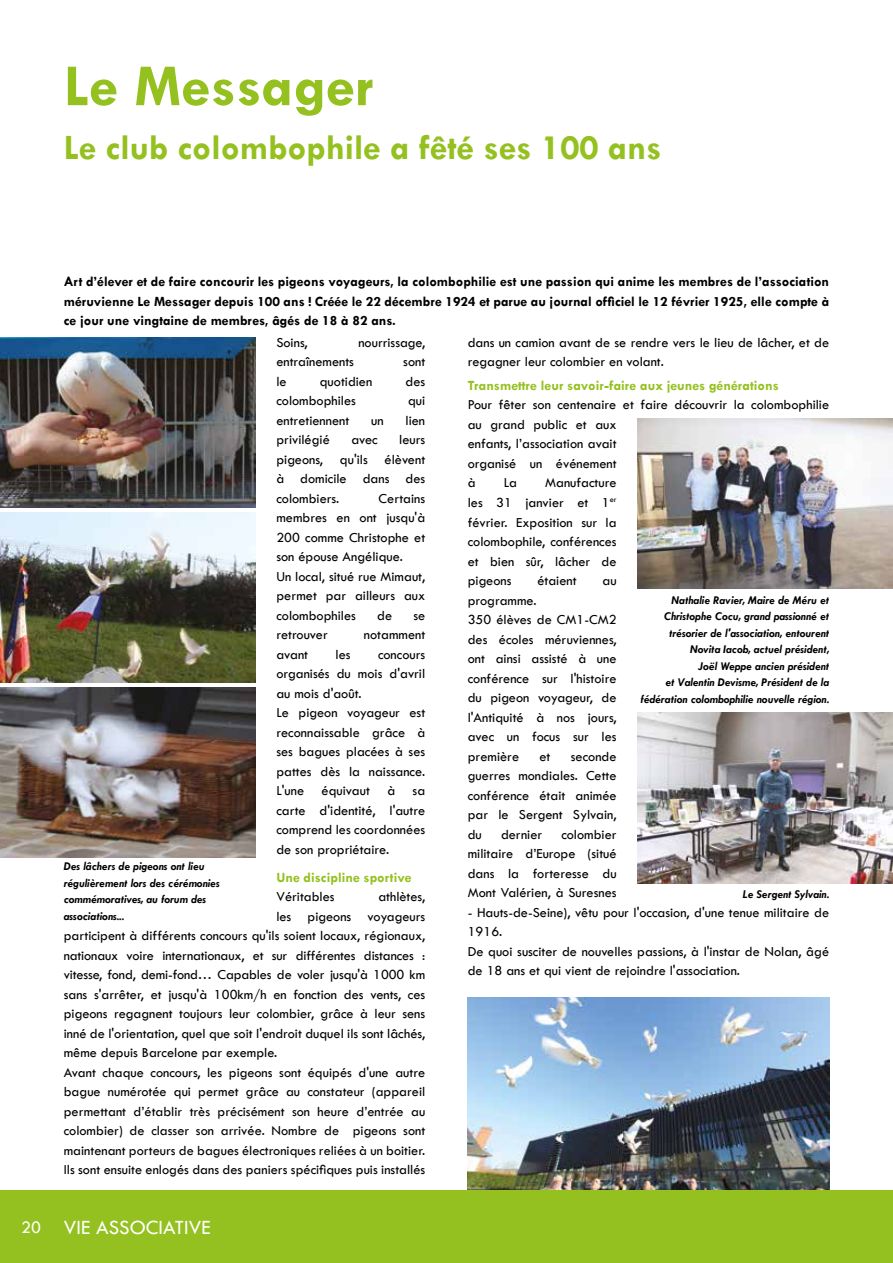
<style>
.page{position:relative;width:893px;height:1263px;background:#fff}
.page>*{position:absolute;margin:0;border:0;box-sizing:border-box;transform-origin:0 0}
.t1{font:700 60px "Tw Cen";color:#94c11f}
.t2{font:700 36px "Tw Cen";color:#94c11f}
.t3{font:21px "Tw Cen";color:#fff}
.t4{font:14.25px/19.5px "Tw Cen";color:#000}
.t5{font:700 14.25px/19.5px "Tw Cen";color:#000;text-align:justify}
.t6{font:700 14.25px "Tw Cen";color:#94c11f}
.t7{font:italic 700 12px/16.5px "Tw Cen";color:#000;text-align:right}
.s1{font-size:18px}
</style>
<div class="page">
<img style="left:0;top:688px;width:255px;height:170px">
<img style="left:638px;top:419px;width:255px;height:170px">
<img style="left:638px;top:713px;width:255px;height:170px">
<img style="left:0;top:337px;width:255px;height:170px">
<img style="left:0;top:513px;width:255px;height:170px">
<img style="left:468px;top:997px;width:361px;height:194px">
<div style="left:0;top:1191px;width:893px;height:72px;background:#94c11f"></div>
<h1 class="t1" style="left:64px;top:50px;width:311px">Le Messager</h1>
<h2 class="t2" style="left:64px;top:126px;width:599px">Le club colombophile a fêté ses 100 ans</h2>
<p class="t5" style="left:64px;top:272px;width:767px">Art d’élever et de faire concourir les pigeons voyageurs, la colombophilie est une passion qui anime les membres de l’association méruvienne Le Messager depuis 100 ans ! Créée le 22 décembre 1924 et parue au journal officiel le 12 février 1925, elle compte à ce jour une vingtaine de membres, âgés de 18 à 82 ans.</p>
<p class="t4" style="left:276px;top:332px;width:33px">Soins,</p>
<p class="t4" style="left:358px;top:332px;width:68px">nourrissage,</p>
<p class="t4" style="left:276px;top:352px;width:79px">entraînements</p>
<p class="t4" style="left:403px;top:352px;width:23px">sont</p>
<p class="t4" style="left:276px;top:371px;width:12px">le</p>
<p class="t4" style="left:320px;top:371px;width:54px">quotidien</p>
<p class="t4" style="left:405px;top:371px;width:21px">des</p>
<p class="t4" style="left:276px;top:391px;width:81px">colombophiles</p>
<p class="t4" style="left:408px;top:391px;width:19px">qui</p>
<p class="t4" style="left:276px;top:410px;width:74px">entretiennent</p>
<p class="t4" style="left:371px;top:410px;width:14px">un</p>
<p class="t4" style="left:406px;top:410px;width:21px">lien</p>
<p class="t4" style="left:276px;top:430px;width:55px">privilégié</p>
<p class="t4" style="left:351px;top:430px;width:28px">avec</p>
<p class="t4" style="left:468px;top:332px;width:363px">dans un camion avant de se rendre vers le lieu de lâcher, et de regagner leur colombier en volant.</p>
<p class="t6" style="left:468px;top:377px;width:313px">Transmettre leur savoir-faire aux jeunes générations</p>
<p class="t4" style="left:468px;top:395px;width:363px">Pour fêter son centenaire et faire découvrir la colombophilie au grand public et aux<br>enfants, l’association avait<br>organisé un événement<br>à</p>
<p class="t4" style="left:276px;top:430px;width:150px;text-align:justify;text-indent:123px">leurs pigeons, qu'ils élèvent à domicile dans des colombiers.</p>
<p class="t4" style="left:468px;top:473px;width:150px;text-align:justify;text-indent:77px">Manufacture les 31 janvier et 1<sup>er </sup>février. Exposition sur la colombophile, conférences et bien sûr, lâcher de pigeons</p>
<p class="t4" style="left:504px;top:473px;width:15px">La</p>
<p class="t4" style="left:276px;top:488px;width:150px;text-indent:102px">Certains membres en ont jusqu'à<br>200 comme Christophe et son épouse Angélique.<br>Un local, situé rue Mimaut, permet par ailleurs aux colombophiles</p>
<p class="t4" style="left:537px;top:571px;width:41px">étaient</p>
<p class="t4" style="left:602px;top:571px;width:16px">au</p>
<p class="t4" style="left:468px;top:590px;width:150px">programme.<br>350 élèves de CM1-CM2 des écoles méruviennes, ont ainsi assisté à une conférence sur l'histoire du pigeon voyageur, de l'Antiquité à nos jours, avec un focus sur les première</p>
<p class="t7" style="left:641px;top:591px;width:190px">Nathalie Ravier, Maire de Méru et Christophe Cocu, grand passionné et trésorier de l'association, entourent Novita Iacob, actuel président,<br>Joël Weppe ancien président<br>et Valentin Devisme, Président de la fédération colombophilie nouvelle région.</p>
<p class="t4" style="left:377px;top:605px;width:16px">de</p>
<p class="t4" style="left:413px;top:605px;width:13px">se</p>
<p class="t4" style="left:276px;top:625px;width:53px">retrouver</p>
<p class="t4" style="left:364px;top:625px;width:63px">notamment</p>
<p class="t4" style="left:276px;top:644px;width:33px">avant</p>
<p class="t4" style="left:336px;top:644px;width:16px">les</p>
<p class="t4" style="left:276px;top:644px;width:150px;text-indent:102px">concours organisés du mois d'avril au mois d'août.<br>Le pigeon voyageur est reconnaissable grâce à ses bagues placées à ses pattes dès la naissance.<br>L'une équivaut à sa carte d'identité, l'autre comprend les coordonnées de son propriétaire.</p>
<p class="t6" style="left:276px;top:869px;width:137px">Une discipline sportive</p>
<p class="t4" style="left:276px;top:887px;width:60px">Véritables</p>
<p class="t4" style="left:378px;top:887px;width:48px">athlètes,</p>
<p class="t4" style="left:276px;top:906px;width:150px">les pigeons voyageurs</p>
<p class="t4" style="left:64px;top:926px;width:363px">participent à différents concours qu'ils soient locaux, régionaux,</p>
<p class="t4" style="left:64px;top:945px;width:363px">nationaux voire internationaux, et sur différentes distances :</p>
<p class="t4" style="left:64px;top:965px;width:363px">vitesse, fond, demi-fond… Capables de voler jusqu'à 1000 km</p>
<p class="t4" style="left:64px;top:984px;width:363px">sans s'arrêter, et jusqu'à 100km/h en fonction des vents, ces</p>
<p class="t4" style="left:64px;top:1004px;width:363px">pigeons regagnent toujours leur colombier, grâce à leur sens</p>
<p class="t4" style="left:64px;top:1023px;width:363px">inné de l'orientation, quel que soit l'endroit duquel ils sont lâchés,</p>
<p class="t4" style="left:64px;top:1043px;width:215px">même depuis Barcelone par exemple.</p>
<p class="t4" style="left:64px;top:1062px;width:363px">Avant chaque concours, les pigeons sont équipés d'une autre</p>
<p class="t4" style="left:64px;top:1082px;width:363px">bague numérotée qui permet grâce au constateur (appareil</p>
<p class="t4" style="left:64px;top:1101px;width:363px">permettant d’établir très précisément son heure d’entrée au</p>
<p class="t4" style="left:64px;top:1121px;width:363px">colombier) de classer son arrivée. Nombre de pigeons sont</p>
<p class="t4" style="left:64px;top:1140px;width:363px">maintenant porteurs de bagues électroniques reliées à un boitier.</p>
<p class="t4" style="left:64px;top:1160px;width:363px">Ils sont ensuite enlogés dans des paniers spécifiques puis installés</p>
<p class="t4" style="left:468px;top:746px;width:150px;text-align:justify;text-indent:103px">seconde guerres mondiales. Cette conférence était animée par le Sergent Sylvain, du</p>
<p class="t4" style="left:539px;top:746px;width:12px">et</p>
<p class="t4" style="left:468px;top:824px;width:150px;text-align:justify;text-indent:94px">colombier militaire d’Europe (situé dans la forteresse du Mont Valérien, à Suresnes</p>
<p class="t4" style="left:468px;top:902px;width:363px">- Hauts-de-Seine), vêtu pour l'occasion, d'une tenue militaire de 1916.<br>De quoi susciter de nouvelles passions, à l'instar de Nolan, âgé de 18 ans et qui vient de rejoindre l'association.</p>
<p class="t4" style="left:501px;top:824px;width:43px">dernier</p>
<p class="t7" style="left:64px;top:858px;width:157px;text-align:left">Des lâchers de pigeons ont lieu régulièrement lors des cérémonies commémoratives, au forum des associations...</p>
<p class="t7" style="left:743px;top:886px;width:88px">Le Sergent Sylvain.</p>
<h3 class="t3" style="left:21px;top:1215px;width:191px"><span class="s1">20</span> VIE ASSOCIATIVE</h3>
</div>
